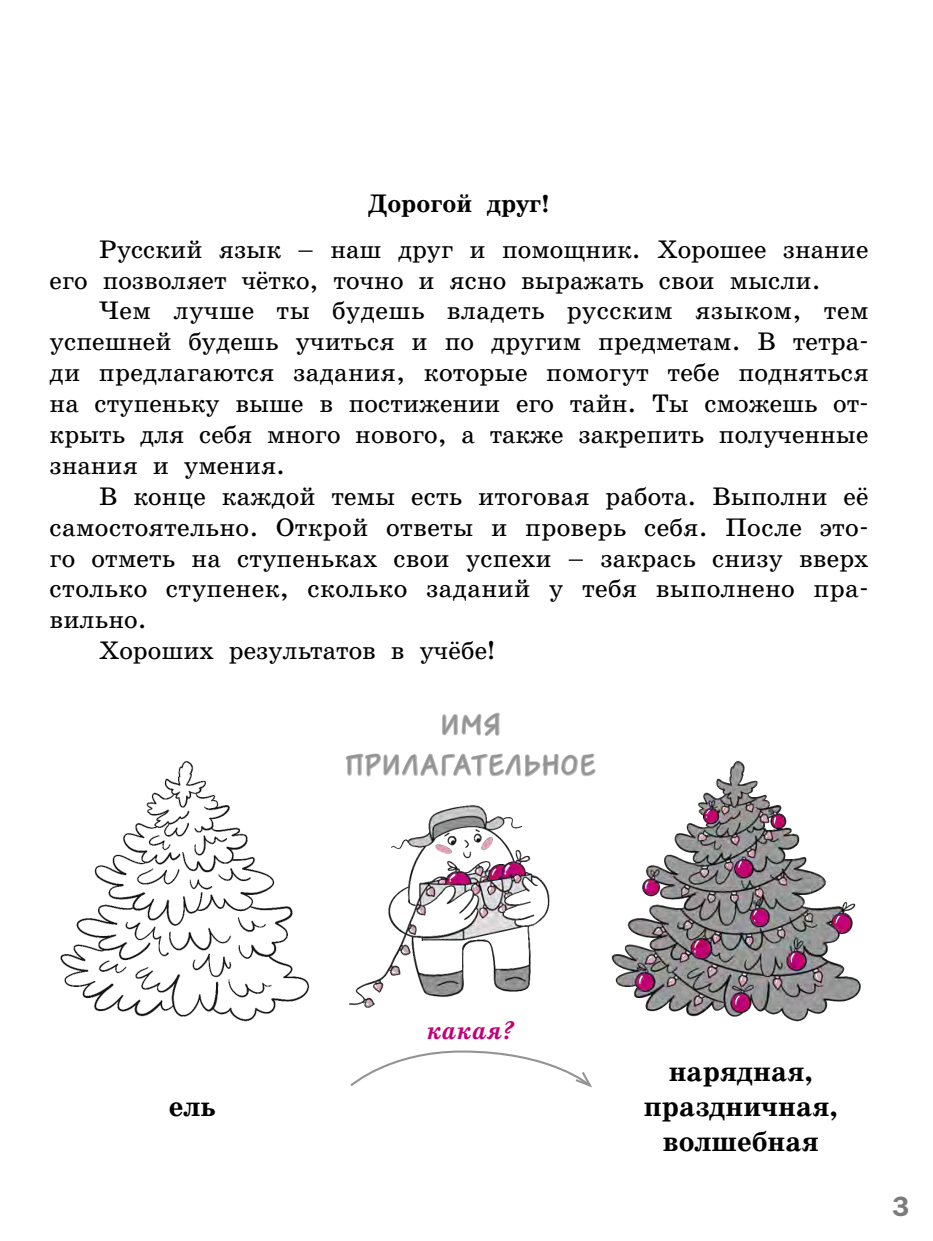
<style>
.page{position:relative;width:933px;height:1241px;background:#fff}
.page>*{position:absolute;margin:0;border:0;box-sizing:border-box;transform-origin:0 0}
.t1{font:29.75px/40.2px "Irina C";letter-spacing:.1em;color:#939393;text-align:center}
.t2{font:700 29.22px/35px "School";color:#000;text-align:center}
.t3{font:28px "Franklin Gothic Demi ITC";color:#7c7c7c}
.t4{font:25.72px/30.8px "School";letter-spacing:.005em;color:#000}
.t5{font:700 25.72px "School";color:#000}
.t6{font:italic 700 25.72px "School";color:#c10077}
</style>
<div class="page">
<img style="left:60px;top:761px;width:250px;height:261px">
<svg style="left:345px;top:712px;width:251px;height:65px"></svg>
<svg style="left:350px;top:1050px;width:242px;height:38px"></svg>
<img style="left:611px;top:761px;width:250px;height:261px">
<img style="left:349px;top:805px;width:201px;height:203px">
<p class="t5" style="left:368px;top:188px;width:183px">Дорогой друг!</p>
<p class="t4" style="left:50px;top:234px;width:820px;text-indent:50px">Русский язык – наш друг и помощник. Хорошее знание его позволяет чётко, точно и ясно выражать свои мысли.</p>
<p class="t4" style="left:50px;top:295px;width:820px;text-align:justify;text-indent:50px">Чем лучше ты будешь владеть русским языком, тем успешней будешь учиться и по другим предметам. В тетра&shy;ди предлагаются задания, которые помогут тебе подняться на ступеньку выше в постижении его тайн. Ты сможешь от&shy;крыть для себя много нового, а также закрепить полученные знания и умения.</p>
<p class="t4" style="left:99px;top:481px;width:770px">В конце каждой темы есть итоговая работа. Выполни её</p>
<p class="t4" style="left:50px;top:511px;width:820px">самостоятельно. Открой ответы и проверь себя. После это-</p>
<p class="t4" style="left:50px;top:542px;width:820px">го отметь на ступеньках свои успехи – закрась снизу вверх</p>
<p class="t4" style="left:50px;top:573px;width:820px">столько ступенек, сколько заданий у тебя выполнено пра-</p>
<p class="t4" style="left:50px;top:604px;width:99px">вильно.</p>
<p class="t4" style="left:99px;top:635px;width:397px">Хороших результатов в учёбе!</p>
<p class="t1" style="left:346px;top:702px;width:249px">имя прилагательное</p>
<p class="t2" style="left:169px;top:1089px;width:48px">ель</p>
<p class="t6" style="left:427px;top:1015px;width:91px">какая?</p>
<p class="t2" style="left:643px;top:1054px;width:196px">нарядная, праздничная, волшебная</p>
<p class="t3" style="left:892px;top:1189px;width:19px">3</p>
</div>
